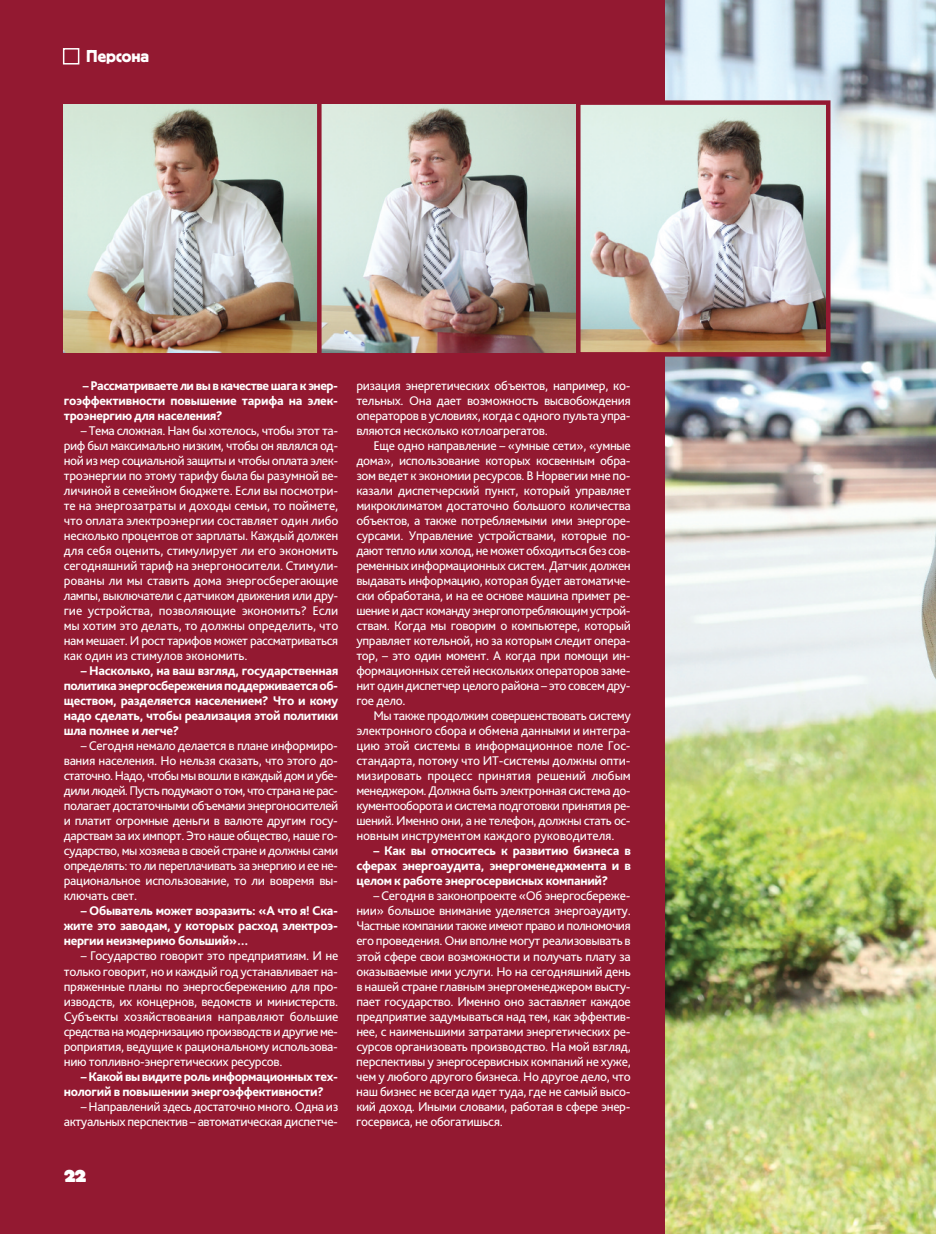
<style>
.page{position:relative;width:936px;height:1234px;background:#fff}
.page>*{position:absolute;margin:0;border:0;box-sizing:border-box;transform-origin:0 0}
.t1{font:18px "Bloc C";color:#fff}
.t2{font:18px "Bloc Heavy C";color:#fff}
.t3{font:13.2px/15px "Bliss Pro";letter-spacing:-.025em;color:#fff;text-align:justify}
.t4{font:800 13.2px/15px "Bliss Pro";letter-spacing:-.025em;color:#fff;text-align:justify}
</style>
<div class="page">
<div style="left:0;top:0;width:712px;height:1233px;background:#931931"></div>
<img style="left:665px;top:0;width:270px;height:1233px">
<div style="left:63px;top:48px;width:16px;height:16px;border:2px solid #fff"></div>
<img style="left:64px;top:105px;width:253px;height:247px">
<img style="left:321px;top:105px;width:254px;height:247px">
<img style="left:581px;top:105px;width:244px;height:246px">
<div style="left:576px;top:100px;width:254px;height:256px;border:4px solid #931931"></div>
<h1 class="t1" style="left:86px;top:45px;width:64px">Персона</h1>
<p class="t4" style="left:64px;top:379px;width:276px;text-indent:19px">– Рассматриваете ли вы в качестве шага к энер&shy;гоэффективности повышение тарифа на элек&shy;троэнергию для населения?</p>
<p class="t3" style="left:64px;top:424px;width:276px;text-indent:17px">– Тема сложная. Нам бы хотелось, чтобы этот та&shy;риф был максимально низким, чтобы он являлся од&shy;ной из мер социальной защиты и чтобы оплата элек&shy;троэнергии по этому тарифу была бы разумной ве&shy;личиной в семейном бюджете. Если вы посмотри&shy;те на энергозатраты и доходы семьи, то поймете, что оплата электроэнергии составляет один либо несколько процентов от зарплаты. Каждый должен для себя оценить, стимулирует ли его экономить сегодняшний тариф на энергоносители. Стимули&shy;рованы ли мы ставить дома энергосберегающие лампы, выключатели с датчиком движения или дру&shy;гие устройства, позволяющие экономить? Если мы хотим это делать, то должны определить, что нам мешает. И рост тарифов может рассматриваться как один из стимулов экономить.</p>
<p class="t4" style="left:64px;top:664px;width:276px;text-indent:17px">– Насколько, на ваш взгляд, государственная политикаэнергосбереженияподдерживаетсяоб&shy;ществом, разделяется населением? Что и кому надо сделать, чтобы реализация этой политики шла полнее и легче?</p>
<p class="t3" style="left:64px;top:739px;width:276px;text-indent:17px">– Сегодня немало делается в плане информиро&shy;вания населения. Но нельзя сказать, что этого до&shy;статочно. Надо, чтобы мы вошли в каждый дом и убе&shy;дили людей. Пусть подумают о том, что страна не рас&shy;полагает достаточными объемами энергоносителей и платит огромные деньги в валюте другим госу&shy;дарствам за их импорт. Это наше общество, наше го&shy;сударство, мы хозяева в своей стране и должны сами определять: то ли переплачивать за энергию и ее не&shy;рациональное использование, то ли вовремя вы&shy;ключать свет.</p>
<p class="t4" style="left:64px;top:904px;width:276px;text-indent:17px">– Обыватель может возразить: «А что я! Ска&shy;жите это заводам, у которых расход электроэ&shy;нергии неизмеримо больший»…</p>
<p class="t3" style="left:64px;top:949px;width:276px;text-indent:17px">– Государство говорит это предприятиям. И не только говорит, но и каждый год устанавливает на&shy;пряженные планы по энергосбережению для про&shy;изводств, их концернов, ведомств и министерств.<br>Субъекты хозяйствования направляют большие средства на модернизацию производств и другие ме&shy;роприятия, ведущие к рациональному использова&shy;нию топливно-энергетических ресурсов.</p>
<p class="t4" style="left:64px;top:1069px;width:276px;text-indent:17px">– Какойвы видитерольинформационныхтех&shy;нологий в повышении энергоэффективности?</p>
<p class="t3" style="left:64px;top:1099px;width:276px;text-align:right">– Направлений здесь достаточно много. Одна из актуальных перспектив – автоматическая диспетче-</p>
<h1 class="t2" style="left:64px;top:1165px;width:24px">22</h1>
<p class="t3" style="left:356px;top:379px;width:276px">ризация энергетических объектов, например, ко&shy;тельных. Она дает возможность высвобождения операторов в условиях, когда с одного пульта упра&shy;вляются несколько котлоагрегатов.</p>
<p class="t3" style="left:356px;top:439px;width:276px;text-indent:17px">Еще одно направление – «умные сети», «умные дома», использование которых косвенным обра&shy;зом ведет к экономии ресурсов. В Норвегии мне по&shy;казали диспетчерский пункт, который управляет микроклиматом достаточно большого количества объектов, а также потребляемыми ими энергоре&shy;сурсами. Управление устройствами, которые по&shy;дают тепло или холод, не может обходиться без сов&shy;ременных информационных систем. Датчик должен выдавать информацию, которая будет автоматиче&shy;ски обработана, и на ее основе машина примет ре&shy;шение и даст команду энергопотребляющим устрой&shy;ствам. Когда мы говорим о компьютере, который управляет котельной, но за которым следит опера&shy;тор, – это один момент. А когда при помощи ин&shy;формационных сетей нескольких операторов заме&shy;нит один диспетчер целого района – это совсем дру&shy;гое дело.</p>
<p class="t3" style="left:356px;top:709px;width:276px;text-indent:17px">Мы также продолжим совершенствовать систему электронного сбора и обмена данными и интегра&shy;цию этой системы в информационное поле Гос&shy;стандарта, потому что ИТ-системы должны опти&shy;мизировать процесс принятия решений любым менеджером. Должна быть электронная система до&shy;кументооборота и система подготовки принятия ре&shy;шений. Именно они, а не телефон, должны стать ос&shy;новным инструментом каждого руководителя.</p>
<p class="t4" style="left:356px;top:844px;width:276px;text-indent:17px">– Как вы относитесь к развитию бизнеса в сферах энергоаудита, энергоменеджмента и в целом к работе энергосервисных компаний?</p>
<p class="t3" style="left:356px;top:889px;width:276px;text-indent:17px">– Сегодня в законопроекте «Об энергосбереже&shy;нии» большое внимание уделяется энергоаудиту.<br>Частные компании также имеют право и полномочия его проведения. Они вполне могут реализовывать в этой сфере свои возможности и получать плату за оказываемые ими услуги. Но на сегодняшний день в нашей стране главным энергоменеджером высту&shy;пает государство. Именно оно заставляет каждое предприятие задумываться над тем, как эффектив&shy;нее, с наименьшими затратами энергетических ре&shy;сурсов организовать производство. На мой взгляд, перспективы у энергосервисных компаний не хуже, чем у любого другого бизнеса. Но другое дело, что наш бизнес не всегда идет туда, где не самый высо&shy;кий доход. Иными словами, работая в сфере энер&shy;госервиса, не обогатишься.</p>
</div>
